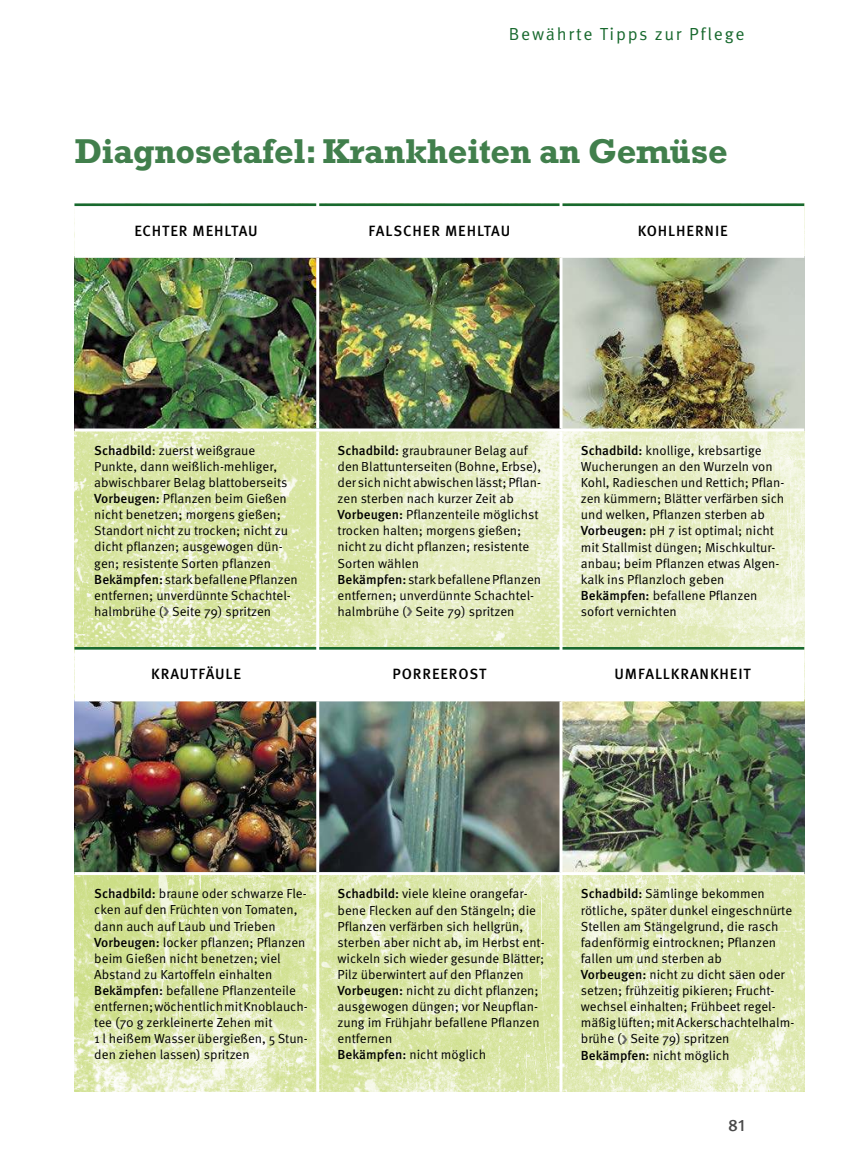
<style>
.page{position:relative;width:844px;height:1166px;background:#fff}
.page>*{position:absolute;margin:0;border:0;box-sizing:border-box;transform-origin:0 0}
.t1{font:700 35px "Rockwell Std";letter-spacing:-.01em;color:#417f4c}
.t2{font:17.5px "Meta OT Norm";letter-spacing:.1em;color:#18692e}
.t3{font:500 16.62px "Meta OT";color:#484848}
.t4{font:500 14.88px "Meta OT";letter-spacing:.06em;color:#000}
.t5{font:13.12px/16.1px "Meta OT Norm";color:#000}
.s1{font-family:"Meta OT";font-weight:500}
</style>
<div class="page">
<img style="left:74px;top:875px;width:730px;height:216px">
<img style="left:74px;top:701px;width:242px;height:171px">
<img style="left:319px;top:701px;width:240px;height:171px">
<img style="left:562px;top:701px;width:242px;height:171px">
<img style="left:74px;top:206px;width:730px;height:492px">
<hr style="left:74px;top:255px;width:730px;height:3px;background:#fff">
<hr style="left:74px;top:428px;width:730px;height:3px;background:#fff">
<hr style="left:316px;top:206px;width:3px;height:49px;background:#fff">
<hr style="left:559px;top:206px;width:3px;height:49px;background:#fff">
<hr style="left:316px;top:258px;width:3px;height:170px;background:#fff">
<hr style="left:559px;top:258px;width:3px;height:170px;background:#fff">
<hr style="left:316px;top:431px;width:3px;height:216px;background:#fff">
<hr style="left:559px;top:431px;width:3px;height:216px;background:#fff">
<hr style="left:316px;top:649px;width:3px;height:49px;background:#fff">
<hr style="left:559px;top:649px;width:3px;height:49px;background:#fff">
<hr style="left:316px;top:875px;width:3px;height:217px;background:#fff">
<hr style="left:559px;top:875px;width:3px;height:217px;background:#fff">
<hr style="left:74px;top:203px;width:730px;height:3px;background:#18692e">
<hr style="left:74px;top:647px;width:487px;height:2px;background:#18692e">
<hr style="left:561px;top:647px;width:243px;height:2px;background:#18692e">
<svg style="left:163px;top:607px;width:6px;height:9px"></svg>
<svg style="left:407px;top:607px;width:5px;height:9px"></svg>
<svg style="left:621px;top:1035px;width:6px;height:9px"></svg>
<h2 class="t2" style="left:508px;top:26px;width:237px">Bewährte Tipps zur Pflege</h2>
<h1 class="t1" style="left:74px;top:138px;width:654px">Diagnosetafel: Krankheiten an Gemüse</h1>
<p class="t4" style="left:134px;top:223px;width:125px">ECHTER MEHLTAU</p>
<p class="t4" style="left:368px;top:223px;width:143px">FALSCHER MEHLTAU</p>
<p class="t4" style="left:637px;top:223px;width:92px">KOHLHERNIE</p>
<p class="t5" style="left:94px;top:443px;width:205px"><span class="s1">Schadbild</span>: zuerst weißgraue Punkte, dann weißlich-mehliger, abwischbarer Belag blattoberseits <span class="s1">Vorbeugen:</span> Pflanzen beim Gießen nicht benetzen; morgens gießen; Standort nicht zu trocken; nicht zu dicht pflanzen; ausgewogen dün&shy;gen; resistente Sorten pflanzen <span class="s1">Bekämpfen:</span> stark befallene Pflanzen entfernen; unverdünnte Schachtel&shy;halmbrühe ( Seite 79) spritzen</p>
<p class="t5" style="left:337px;top:443px;width:205px"><span class="s1">Schadbild:</span> graubrauner Belag auf den Blattunterseiten (Bohne, Erbse), der sich nicht abwischen lässt; Pflan&shy;zen sterben nach kurzer Zeit ab <span class="s1">Vorbeugen:</span> Pflanzenteile möglichst trocken halten; morgens gießen; nicht zu dicht pflanzen; resistente Sorten wählen<br><span class="s1">Bekämpfen:</span> stark befallene Pflanzen entfernen; unverdünnte Schachtel&shy;halmbrühe ( Seite 79) spritzen</p>
<p class="t5" style="left:580px;top:443px;width:205px"><span class="s1">Schadbild:</span> knollige, krebsartige<br>Wucherungen an den Wurzeln von<br>Kohl, Radieschen und Rettich; Pflan&shy;zen kümmern; Blätter verfärben sich und welken, Pflanzen sterben ab<br><span class="s1">Vorbeugen:</span> pH 7 ist optimal; nicht mit Stallmist düngen; Mischkultur&shy;anbau; beim Pflanzen etwas Algen&shy;kalk ins Pflanzloch geben<br><span class="s1">Bekämpfen:</span> befallene Pflanzen sofort vernichten</p>
<p class="t4" style="left:151px;top:666px;width:91px">KRAUTFÄULE</p>
<p class="t4" style="left:392px;top:666px;width:95px">PORREEROST</p>
<p class="t4" style="left:614px;top:666px;width:138px">UMFALLKRANKHEIT</p>
<p class="t5" style="left:94px;top:886px;width:215px"><span class="s1">Schadbild:</span> braune oder schwarze Fle&shy;cken auf den Früchten von Tomaten, dann auch auf Laub und Trieben <span class="s1">Vorbeugen:</span> locker pflanzen; Pflanzen beim Gießen nicht benetzen; viel Abstand zu Kartoffeln einhalten <span class="s1">Bekämpfen:</span> befallene Pflanzenteile entfernen; wöchentlich mit Knoblauch&shy;tee (70 g zerkleinerte Zehen mit<br>1 l heißem Wasser übergießen, 5 Stun&shy;den ziehen lassen) spritzen</p>
<p class="t5" style="left:337px;top:886px;width:208px"><span class="s1">Schadbild:</span> viele kleine orangefar&shy;bene Flecken auf den Stängeln; die<br>Pflanzen verfärben sich hellgrün, sterben aber nicht ab, im Herbst ent&shy;wickeln sich wieder gesunde Blätter;<br>Pilz überwintert auf den Pflanzen<br><span class="s1">Vorbeugen:</span> nicht zu dicht pflanzen; ausgewogen düngen; vor Neupflan&shy;zung im Frühjahr befallene Pflanzen entfernen<br><span class="s1">Bekämpfen:</span> nicht möglich</p>
<p class="t5" style="left:580px;top:886px;width:215px"><span class="s1">Schadbild:</span> Sämlinge bekommen rötliche, später dunkel eingeschnürte Stellen am Stängelgrund, die rasch fadenförmig eintrocknen; Pflanzen fallen um und sterben ab<br><span class="s1">Vorbeugen:</span> nicht zu dicht säen oder setzen; frühzeitig pikieren; Frucht&shy;wechsel einhalten; Frühbeet regel&shy;mäßig lüften; mit Ackerschachtelhalm&shy;brühe ( Seite 79) spritzen <span class="s1">Bekämpfen:</span> nicht möglich</p>
<p class="t3" style="left:728px;top:1117px;width:18px">81</p>
</div>
